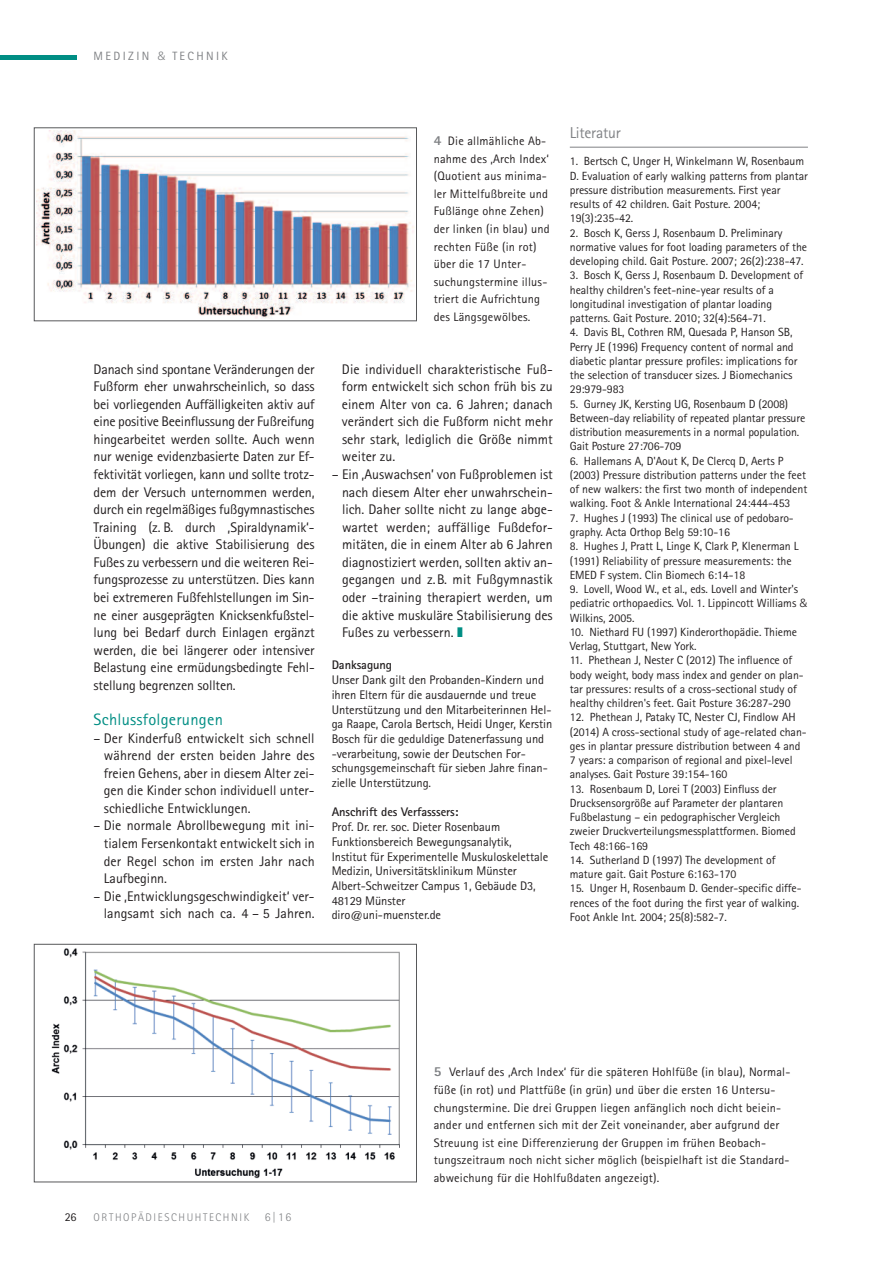
<style>
.page{position:relative;width:893px;height:1263px;background:#fff}
.page>*{position:absolute;margin:0;border:0;box-sizing:border-box;transform-origin:0 0}
.t1{font:16.5px "Rotis Sans Serif";letter-spacing:.015em;color:#008e84}
.t2{font:15.75px "Rotis Sans Serif";letter-spacing:-.015em;color:#808285}
.t3{font:13.95px/17.5px "Rotis Sans Serif";color:#231f20;text-align:justify}
.t4{font:12.45px/14.7px "Rotis Sans Serif";letter-spacing:-.005em;color:#231f20}
.t5{font:700 12.45px "Rotis Sans Serif";letter-spacing:-.005em;color:#231f20}
.t6{font:12.3px/17.5px "Rotis Sans Serif";letter-spacing:.015em;color:#231f20}
.t7{font:12px "Rotis Sans Serif";letter-spacing:.2em;color:#808285}
.t8{font:300 12px "Rotis Sans Serif";color:#808285}
.t9{font:12px "Rotis Sans Serif";color:#231f20}
.t10{font:11.85px/14.2px "Rotis Sans Serif";letter-spacing:-.005em;color:#231f20}
.t11{font:300 11.1px "Rotis Sans Serif";letter-spacing:.145em;color:#808285}
.s1{font-family:"Frutiger";font-weight:300}
.s2{font-weight:800;font-size:13.8px;color:#808285}
.s3{color:#008e84}
</style>
<div class="page">
<hr style="left:570px;top:147px;width:238px;height:1px;background:#808285">
<div style="left:0;top:55px;width:77px;height:5px;background:#008e84"></div>
<img style="left:36px;top:130px;width:379px;height:189px">
<div style="left:34px;top:128px;width:383px;height:193px;border:1px solid #57585a"></div>
<img style="left:51px;top:948px;width:349px;height:231px">
<div style="left:34px;top:944px;width:383px;height:238px;border:1px solid #57585a"></div>
<p class="t7" style="left:94px;top:51px;width:136px">MEDIZIN <span class="s1">&amp;</span> TECHNIK</p>
<p class="t3" style="left:94px;top:361px;width:223px">Danach sind spontane Veränderungen der Fußform eher unwahrscheinlich, so dass bei vorliegenden Auffälligkeiten aktiv auf eine positive Beeinflussung der Fußreifung hingearbeitet werden sollte. Auch wenn nur wenige evidenzbasierte Daten zur Ef&shy;fektivität vorliegen, kann und sollte trotz&shy;dem der Versuch unternommen werden, durch ein regelmäßiges fußgymnastisches Training (z. B. durch ,Spiraldynamik‘- Übungen) die aktive Stabilisierung des Fußes zu verbessern und die weiteren Rei&shy;fungsprozesse zu unterstützen. Dies kann bei extremeren Fußfehlstellungen im Sin&shy;ne einer ausgeprägten Knicksenkfußstel&shy;lung bei Bedarf durch Einlagen ergänzt werden, die bei längerer oder intensiver Belastung eine ermüdungsbedingte Fehl&shy;stellung begrenzen sollten.</p>
<h1 class="t1" style="left:94px;top:714px;width:131px">Schlussfolgerungen</h1>
<p class="t3" style="left:104px;top:730px;width:212px;text-indent:-10px">– Der Kinderfuß entwickelt sich schnell während der ersten beiden Jahre des freien Gehens, aber in diesem Alter zei&shy;gen die Kinder schon individuell unter&shy;schiedliche Entwicklungen.</p>
<p class="t3" style="left:104px;top:818px;width:212px;text-indent:-10px">– Die normale Abrollbewegung mit ini&shy;tialem Fersenkontakt entwickelt sich in der Regel schon im ersten Jahr nach Laufbeginn.</p>
<p class="t3" style="left:94px;top:888px;width:223px;text-align:right">– Die ,Entwicklungsgeschwindigkeit‘ ver&shy;langsamt sich nach ca. 4 – 5 Jahren.</p>
<p class="t6" style="left:434px;top:133px;width:118px"><span class="s2">4</span> Die allmähliche Ab&shy;nahme des ,Arch Index‘ (Quotient aus minima&shy;ler Mittelfußbreite und<br>Fußlänge ohne Zehen) der linken (in blau) und rechten Füße (in rot) über die 17 Unter&shy;suchungstermine illus&shy;triert die Aufrichtung des Längsgewölbes.</p>
<p class="t3" style="left:342px;top:361px;width:212px">Die individuell charakteristische Fuß&shy;form entwickelt sich schon früh bis zu einem Alter von ca. 6 Jahren; danach verändert sich die Fußform nicht mehr sehr stark, lediglich die Größe nimmt weiter zu.</p>
<p class="t3" style="left:342px;top:467px;width:212px;text-indent:-10px">– Ein ,Auswachsen’ von Fußproblemen ist nach diesem Alter eher unwahrschein&shy;lich. Daher sollte nicht zu lange abge&shy;wartet werden; auffällige Fußdefor&shy;mitäten, die in einem Alter ab 6 Jahren diagnostiziert werden, sollten aktiv an&shy;gegangen und z.B. mit Fußgymnastik oder –training therapiert werden, um die aktive muskuläre Stabilisierung des Fußes zu verbessern. <span class="s3">❚</span></p>
<p class="t5" style="left:332px;top:661px;width:62px">Danksagung</p>
<p class="t4" style="left:332px;top:674px;width:222px">Unser Dank gilt den Probanden-Kindern und ihren Eltern für die ausdauernde und treue Unterstützung und den Mitarbeiterinnen Hel&shy;ga Raape, Carola Bertsch, Heidi Unger, Kerstin Bosch für die geduldige Datenerfassung und -verarbeitung, sowie der Deutschen For&shy;schungsgemeinschaft für sieben Jahre finan&shy;zielle Unterstützung.</p>
<p class="t5" style="left:332px;top:808px;width:128px">Anschrift des Verfasssers:</p>
<p class="t4" style="left:332px;top:821px;width:218px">Prof. Dr. rer. soc. Dieter Rosenbaum Funktionsbereich Bewegungsanalytik, Institut für Experimentelle Muskuloskelettale Medizin, Universitätsklinikum Münster Albert-Schweitzer Campus 1, Gebäude D3, 48129 Münster<br>diro@uni-muenster.de</p>
<h2 class="t2" style="left:570px;top:128px;width:52px">Literatur</h2>
<p class="t10" style="left:570px;top:155px;width:240px">1. Bertsch C, Unger H, Winkelmann W, Rosenbaum D. Evaluation of early walking patterns from plantar pressure distribution measurements. First year results of 42 children. Gait Posture. 2004; 19(3):235-42.</p>
<p class="t10" style="left:570px;top:227px;width:239px">2. Bosch K, Gerss J, Rosenbaum D. Preliminary normative values for foot loading parameters of the developing child. Gait Posture. 2007; 26(2):238-47.</p>
<p class="t10" style="left:570px;top:269px;width:235px">3. Bosch K, Gerss J, Rosenbaum D. Development of healthy children's feet-nine-year results of a longitudinal investigation of plantar loading patterns. Gait Posture. 2010; 32(4):564-71.</p>
<p class="t10" style="left:570px;top:326px;width:229px">4. Davis BL, Cothren RM, Quesada P, Hanson SB, Perry JE (1996) Frequency content of normal and diabetic plantar pressure profiles: implications for the selection of transducer sizes. J Biomechanics 29:979-983</p>
<p class="t10" style="left:570px;top:398px;width:237px">5. Gurney JK, Kersting UG, Rosenbaum D (2008)<br>Between-day reliability of repeated plantar pressure distribution measurements in a normal population.<br>Gait Posture 27:706-709</p>
<p class="t10" style="left:570px;top:455px;width:239px">6. Hallemans A, D'Aout K, De Clercq D, Aerts P (2003) Pressure distribution patterns under the feet of new walkers: the first two month of independent walking. Foot <span class="s1">&amp;</span> Ankle International 24:444-453</p>
<p class="t10" style="left:570px;top:512px;width:225px">7. Hughes J (1993) The clinical use of pedobaro&shy;graphy. Acta Orthop Belg 59:10-16</p>
<p class="t10" style="left:570px;top:540px;width:230px">8. Hughes J, Pratt L, Linge K, Clark P, Klenerman L (1991) Reliability of pressure measurements: the<br>EMED F system. Clin Biomech 6:14-18</p>
<p class="t10" style="left:570px;top:583px;width:239px">9. Lovell, Wood W., et al., eds. Lovell and Winter's pediatric orthopaedics. Vol. 1. Lippincott Williams <span class="s1">&amp;<br></span>Wilkins, 2005.</p>
<p class="t10" style="left:570px;top:626px;width:229px">10. Niethard FU (1997) Kinderorthopädie. Thieme<br>Verlag, Stuttgart, New York.</p>
<p class="t10" style="left:570px;top:654px;width:235px">11. Phethean J, Nester C (2012) The influence of body weight, body mass index and gender on plan&shy;tar pressures: results of a cross-sectional study of healthy children's feet. Gait Posture 36:287-290</p>
<p class="t10" style="left:570px;top:711px;width:238px">12. Phethean J, Pataky TC, Nester CJ, Findlow AH (2014) A cross-sectional study of age-related chan&shy;ges in plantar pressure distribution between 4 and 7 years: a comparison of regional and pixel-level analyses. Gait Posture 39:154-160</p>
<p class="t10" style="left:570px;top:782px;width:227px">13. Rosenbaum D, Lorei T (2003) Einfluss der Drucksensorgröße auf Parameter der plantaren Fußbelastung – ein pedographischer Vergleich zweier Druckverteilungsmessplattformen. Biomed Tech 48:166-169</p>
<p class="t10" style="left:570px;top:854px;width:207px">14. Sutherland D (1997) The development of mature gait. Gait Posture 6:163-170</p>
<p class="t10" style="left:570px;top:882px;width:233px">15. Unger H, Rosenbaum D. Gender-specific diffe&shy;rences of the foot during the first year of walking.<br>Foot Ankle Int. 2004; 25(8):582-7.</p>
<p class="t9" style="left:65px;top:1212px;width:13px">26</p>
<p class="t11" style="left:94px;top:1213px;width:157px">ORTHOPÄDIESCHUHTECHNIK</p>
<p class="t8" style="left:265px;top:1212px;width:28px">6|16</p>
<p class="t6" style="left:434px;top:1065px;width:358px"><span class="s2">5</span> Verlauf des ,Arch Index‘ für die späteren Hohlfüße (in blau), Normal&shy;füße (in rot) und Plattfüße (in grün) und über die ersten 16 Untersu&shy;chungstermine. Die drei Gruppen liegen anfänglich noch dicht beiein&shy;ander und entfernen sich mit der Zeit voneinander, aber aufgrund der Streuung ist eine Differenzierung der Gruppen im frühen Beobach&shy;tungszeitraum noch nicht sicher möglich (beispielhaft ist die Standard&shy;abweichung für die Hohlfußdaten angezeigt).</p>
</div>
